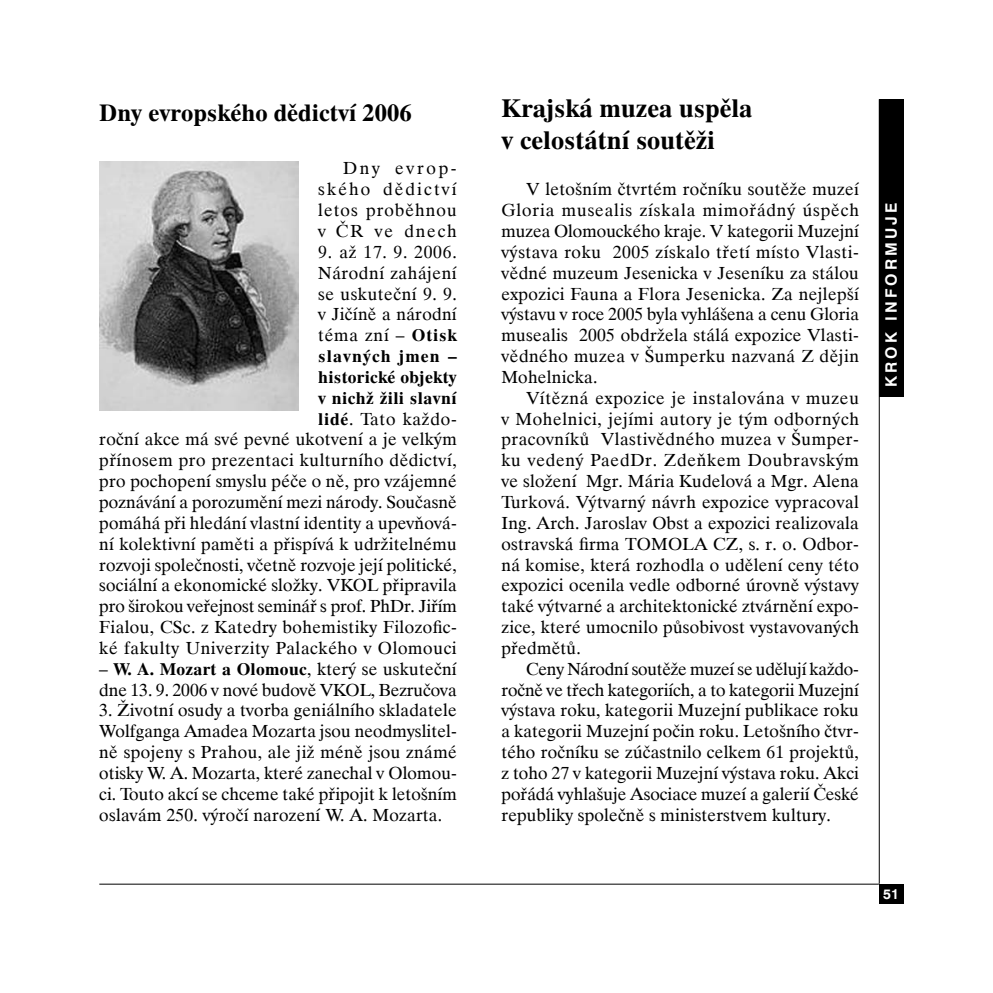
<style>
.page{position:relative;width:993px;height:993px;background:#fff}
.page>*{position:absolute;margin:0;border:0;box-sizing:border-box;transform-origin:0 0}
.t1{font:700 26.25px/31.5px "Dutch 801 AT";color:#000}
.t2{font:700 24.5px "Dutch 801 AT";color:#000}
.t3{font:17.5px/20.8px "Dutch 801 AT";letter-spacing:.015em;color:#000;text-align:justify}
.t4{font:17.5px/20.8px "Dutch 801 AT";letter-spacing:-.005em;color:#000}
.t5{font:700 15.75px "Swiss 721 AT";letter-spacing:.2em;color:#fff}
.t6{font:700 14px "Swiss 721 AT";color:#fff}
.s1{font-weight:700}
</style>
<div class="page">
<hr style="left:99px;top:883px;width:779px;height:1px;background:#000">
<hr style="left:878px;top:99px;width:1px;height:784px;background:#000">
<div style="left:878px;top:883px;width:25px;height:20px;background:#000"></div>
<div style="left:878px;top:99px;width:25px;height:298px;background:#000"></div>
<img style="left:99px;top:162px;width:199px;height:248px">
<h2 class="t2" style="left:99px;top:104px;width:314px">Dny evropského dědictví 2006</h2>
<p class="t3" style="left:318px;top:160px;width:140px;text-indent:25px">Dny evrop&shy;ského dědictví letos proběhnou v ČR ve dnech</p>
<p class="t3" style="left:99px;top:243px;width:359px;text-align:right">9. až 17. 9. 2006.<br>Národní zahájení<br>se uskuteční 9. 9.<br>v Jičíně a národní<br>téma zní – <span class="s1">Otisk<br>slavných jmen –<br>historické objekty<br>v nichž žili slavní<br>lidé</span>. Tato každo-<br>roční akce má své pevné ukotvení a je velkým přínosem pro prezentaci kulturního dědictví, pro pochopení smyslu péče o ně, pro vzájemné poznávání a porozumění mezi národy. Současně pomáhá při hledání vlastní identity a upevňová&shy;ní kolektivní paměti a přispívá k udržitelnému rozvoji společnosti, včetně rozvoje její politické, sociál ní a ekonomické složky. VKOL připravila pro širokou veřejnost seminář s prof. PhDr. Jiřím Fialou, CSc. z Katedry bohemistiky Filozofic&shy;ké fakulty Univerzity Palackého v Olomouci</p>
<p class="t4" style="left:99px;top:660px;width:359px">– <span class="s1">W. A. Mozart a Olomouc</span>, který se uskuteční dne 13. 9. 2006 v nové budově VKOL, Bezručova</p>
<p class="t3" style="left:99px;top:701px;width:359px">3. Životní osudy a tvorba geniálního skladatele Wolfganga Amadea Mozarta jsou neodmyslitel&shy;ně spojeny s Prahou, ale již méně jsou známé otisky W. A. Mozarta, které zanechal v Olomou&shy;ci. Touto akcí se chceme také připojit k letošním oslavám 250. výročí narození W. A. Mozarta.</p>
<h1 class="t1" style="left:501px;top:95px;width:253px">Krajská muzea uspěla v celostátní soutěži</h1>
<p class="t3" style="left:501px;top:181px;width:359px;text-indent:25px">V letošním čtvrtém ročníku soutěže muzeí Gloria musealis získala mimořádný úspěch muzea Olomouckého kraje. V kategorii Muzejní výstava roku 2005 získalo třetí místo Vlasti&shy;vědné muzeum Jesenicka v Jeseníku za stálou expozici Fauna a Flora Jesenicka. Za nejlepší výstavu v roce 2005 byla vyhlášena a cenu Gloria musealis 2005 obdržela stálá expozice Vlasti&shy;vědného muzea v Šumperku nazvaná Z dějin Mohelnicka.</p>
<p class="t3" style="left:501px;top:389px;width:359px;text-indent:25px">Vítězná expozice je instalována v muzeu v Mohelnici, jejími autory je tým odborných pracovníků Vlastivědného muzea v Šumper&shy;ku vedený PaedDr. Zdeňkem Doubravským ve složení Mgr. Mária Kudelová a Mgr. Alena Turková. Výtvarný návrh expozice vypracoval Ing. Arch. Jaroslav Obst a expozici realizovala ostravská firma TOMOLA CZ, s. r. o. Odbor&shy;ná komise, která rozhodla o udělení ceny této expozici ocenila vedle odborné úrovně výstavy také výtvarné a architektonické ztvárnění expo&shy;zice, které umocnilo působivost vystavovaných předmětů.</p>
<p class="t3" style="left:501px;top:660px;width:359px;text-indent:25px">Ceny Národní soutěže muzeí se udělují každo&shy;ročně ve třech kategoriích, a to kategorii Muzejní výstava roku, kategorii Muzejní publikace roku a kategorii Muzejní počin roku. Letošního čtvr&shy;tého ročníku se zúčastnilo celkem 61 projektů, z toho 27 v kategorii Muzejní výstava roku. Akci pořádá vyhlašuje Asociace muzeí a galerií České republiky společně s ministerstvem kultury.</p>
<p class="t5" style="left:881px;top:387px;width:186px;rotate:-90deg">KROK INFORMUJE</p>
<p class="t6" style="left:882px;top:885px;width:17px">51</p>
</div>
